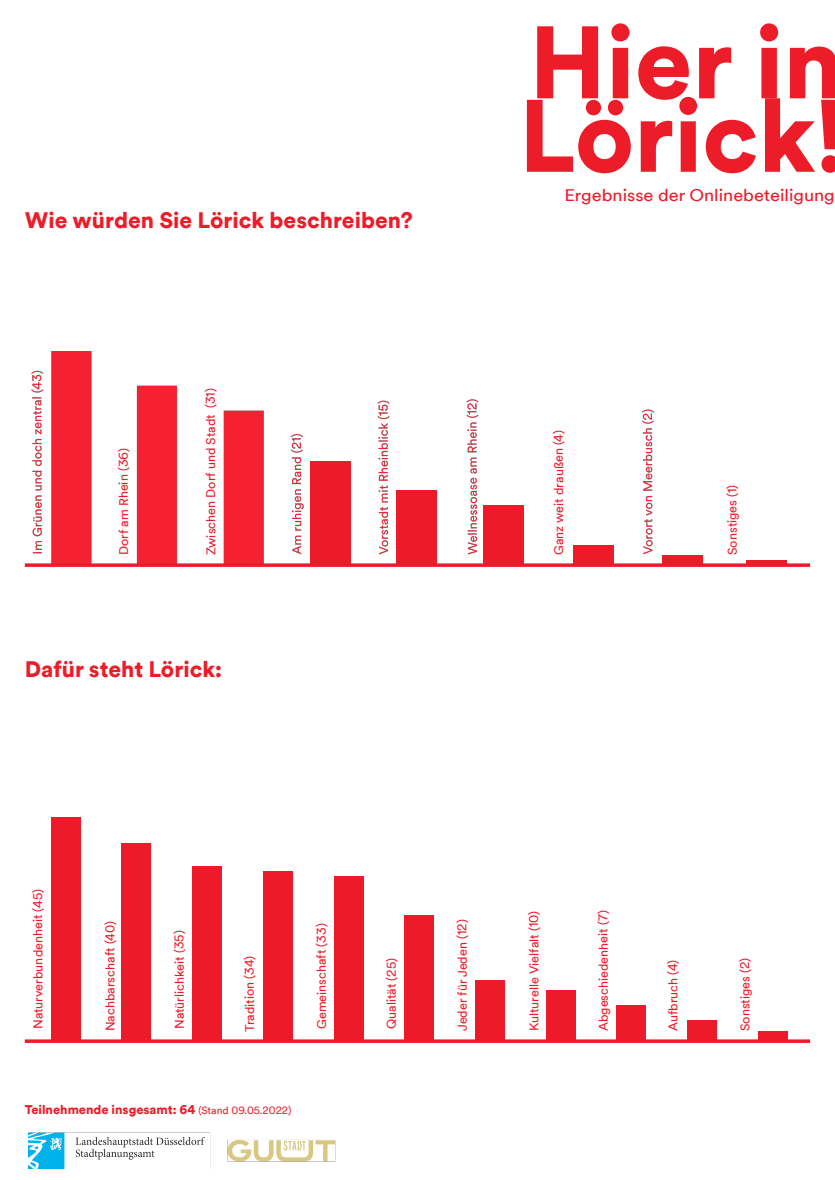
<style>
.page{position:relative;width:835px;height:1180px;background:#fff}
.page>*{position:absolute;margin:0;border:0;box-sizing:border-box;transform-origin:0 0}
.t1{font:900 101.5px/73.5px "Duesseldorf Circular TT";color:#ed1c29}
.t2{font:900 22.4px "Duesseldorf Circular TT";color:#ed1c29}
.t3{font:16.8px "Duesseldorf Circular TT";color:#ed1b29;scale:1.08 1}
.t4{font:12.6px "Duesseldorf Circular TT";letter-spacing:-.005em;color:#ed1b29}
.t5{font:900 12.6px "Duesseldorf Circular TT";color:#ed1b29}
.s1{font-weight:400;font-size:10.5px}
</style>
<div class="page">
<img style="left:28px;top:352px;width:625px;height:816px">
<svg style="left:25px;top:563px;width:785px;height:4px;background:#ee2f3c"></svg>
<div style="left:573px;top:545px;width:40px;height:20px;background:#ed1b29"></div>
<div style="left:310px;top:461px;width:40px;height:104px;background:#ed1b29"></div>
<div style="left:396px;top:491px;width:40px;height:74px;background:#ed1b29"></div>
<div style="left:483px;top:505px;width:40px;height:60px;background:#ed1b29"></div>
<div style="left:662px;top:555px;width:40px;height:10px;background:#ed1b29"></div>
<div style="left:746px;top:560px;width:40px;height:5px;background:#ed1b29"></div>
<svg style="left:25px;top:1039px;width:785px;height:4px;background:#ee2e3b"></svg>
<div style="left:192px;top:866px;width:30px;height:174px;background:#ed1b29"></div>
<div style="left:263px;top:871px;width:29px;height:169px;background:#ed1b29"></div>
<div style="left:334px;top:876px;width:29px;height:164px;background:#ed1b29"></div>
<div style="left:404px;top:916px;width:30px;height:124px;background:#ed1b29"></div>
<div style="left:687px;top:1019px;width:29px;height:20px;background:#ed1b29"></div>
<div style="left:122px;top:843px;width:29px;height:199px;background:#ed1b29"></div>
<div style="left:51px;top:817px;width:29px;height:224px;background:#ed1b29"></div>
<div style="left:546px;top:990px;width:29px;height:49px;background:#ed1b29"></div>
<div style="left:616px;top:1005px;width:29px;height:34px;background:#ed1b29"></div>
<div style="left:475px;top:980px;width:30px;height:59px;background:#ed1b29"></div>
<div style="left:758px;top:1030px;width:29px;height:10px;background:#ed1b29"></div>
<h2 class="t2" style="left:25px;top:211px;width:389px">Wie würden Sie Lörick beschreiben?</h2>
<p class="t4" style="left:118px;top:555px;width:109px;rotate:-90deg">Dorf am Rhein (36)</p>
<p class="t4" style="left:206px;top:555px;width:168px;rotate:-90deg">Zwischen Dorf und Stadt (31)</p>
<h2 class="t2" style="left:25px;top:660px;width:199px">Dafür steht Lörick:</h2>
<h1 class="t1" style="left:519px;top:36px;width:327px">Hier in<br>Lörick!</h1>
<h3 class="t3" style="left:564px;top:188px;width:252px">Ergebnisse der Onlinebeteiligung</h3>
<p class="t4" style="left:553px;top:555px;width:126px;rotate:-90deg">Ganz weit draußen (4)</p>
<p class="t4" style="left:727px;top:555px;width:72px;rotate:-90deg">Sonstiges (1)</p>
<p class="t4" style="left:33px;top:1029px;width:142px;rotate:-90deg">Naturverbundenheit (45)</p>
<p class="t4" style="left:105px;top:1031px;width:111px;rotate:-90deg">Nachbarschaft (40)</p>
<p class="t4" style="left:174px;top:1029px;width:100px;rotate:-90deg">Natürlichkeit (35)</p>
<p class="t4" style="left:244px;top:1031px;width:77px;rotate:-90deg">Tradition (34)</p>
<p class="t4" style="left:316px;top:1029px;width:107px;rotate:-90deg">Gemeinschaft (33)</p>
<p class="t5" style="left:25px;top:1104px;width:268px">Teilnehmende insgesamt: 64 <span class="s1">(Stand 09.05.2022)</span></p>
<p class="t4" style="left:386px;top:1029px;width:73px;rotate:-90deg">Qualität (25)</p>
<p class="t4" style="left:457px;top:1031px;width:113px;rotate:-90deg">Jeder für Jeden (12)</p>
<p class="t4" style="left:529px;top:1031px;width:122px;rotate:-90deg">Kulturelle Vielfalt (10)</p>
<p class="t4" style="left:598px;top:1031px;width:123px;rotate:-90deg">Abgeschiedenheit (7)</p>
<p class="t4" style="left:667px;top:1031px;width:73px;rotate:-90deg">Aufbruch (4)</p>
<p class="t4" style="left:739px;top:1031px;width:75px;rotate:-90deg">Sonstiges (2)</p>
</div>
